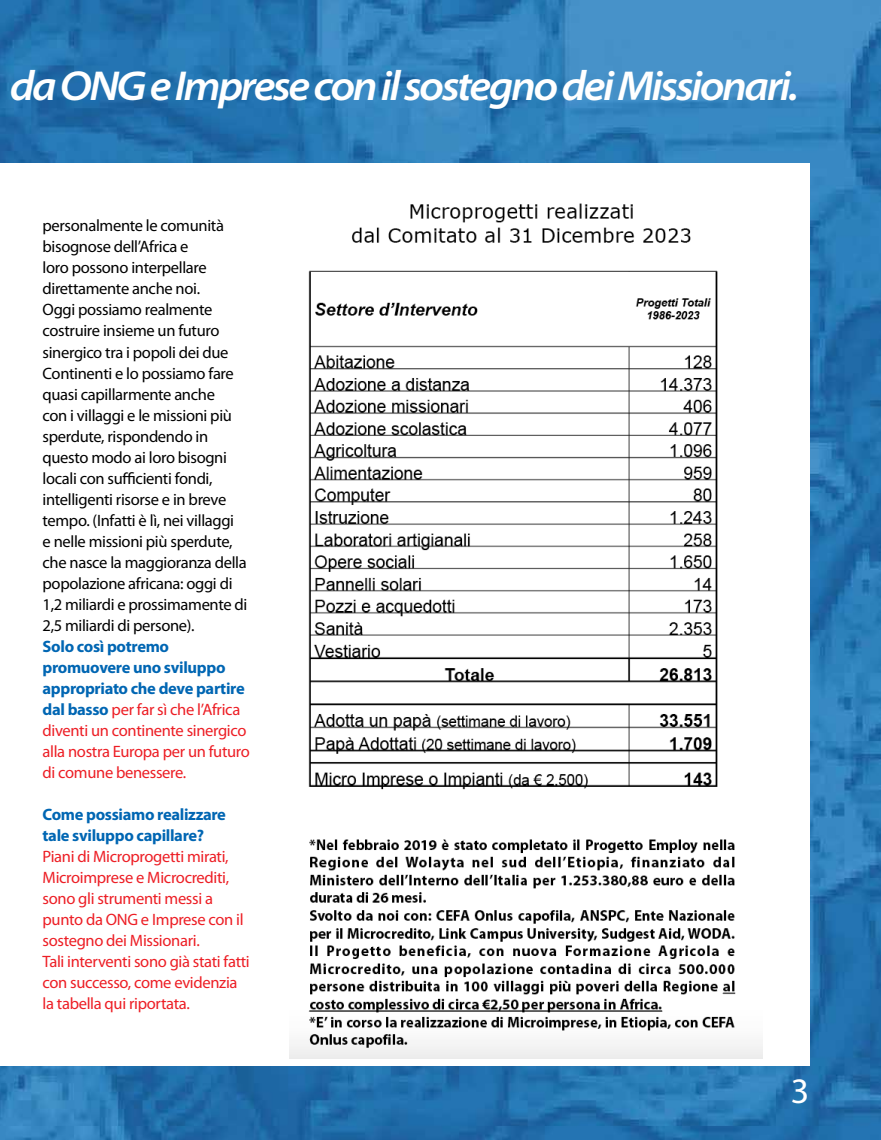
<style>
.page{position:relative;width:881px;height:1140px;background:#fff}
.page>*{position:absolute;margin:0;border:0;box-sizing:border-box;transform-origin:0 0}
.t1{font:italic 600 semi-expanded 42px "Myriad Pro";letter-spacing:-.06em;color:#fff}
.t2{font:36px "Myriad Pro";color:#fff}
.t3{font:16.5px/21px "Myriad Pro";letter-spacing:-.02em;color:#000}
.t4{font:16.5px/21px "Myriad Pro";letter-spacing:-.02em;color:#ed1e25}
.t5{font:700 16.5px/21px "Myriad Pro";letter-spacing:-.02em;color:#0066b3}
.s1{font-weight:700;color:#0066b3}
</style>
<div class="page">
<img style="left:0;top:0;width:880px;height:1140px">
<div style="left:0;top:163px;width:809px;height:902px;background:#fff"></div>
<img style="left:289px;top:203px;width:473px;height:855px">
<h1 class="t1" style="left:10px;top:62px;width:790px">da ONG e Imprese con il sostegno dei Missionari.</h1>
<p class="t3" style="left:43px;top:216px;width:206px">personalmente le comunità bisognose dell’Africa e<br>loro possono interpellare direttamente anche noi.<br>Oggi possiamo realmente costruire insieme un futuro sinergico tra i popoli dei due<br>Continenti e lo possiamo fare quasi capillarmente anche<br>con i villaggi e le missioni più sperdute, rispondendo in questo modo ai loro bisogni locali con sufficienti fondi, intelligenti risorse e in breve tempo. (Infatti è lì, nei villaggi<br>e nelle missioni più sperdute, che nasce la maggioranza della popolazione africana: oggi di<br>1,2 miliardi e prossimamente di<br>2,5 miliardi di persone).</p>
<p class="t4" style="left:43px;top:636px;width:209px"><span class="s1">Solo così potremo promuovere uno sviluppo appropriato che deve partire dal basso</span> per far sì che l’Africa diventi un continente sinergico alla nostra Europa per un futuro di comune benessere.</p>
<p class="t5" style="left:43px;top:804px;width:185px">Come possiamo realizzare tale sviluppo capillare?</p>
<p class="t4" style="left:43px;top:846px;width:209px">Piani di Microprogetti mirati,<br>Microimprese e Microcrediti, sono gli strumenti messi a punto da ONG e Imprese con il sostegno dei Missionari.<br>Tali interventi sono già stati fatti con successo, come evidenzia la tabella qui riportata.</p>
<h2 class="t2" style="left:790px;top:1071px;width:20px">3</h2>
</div>
